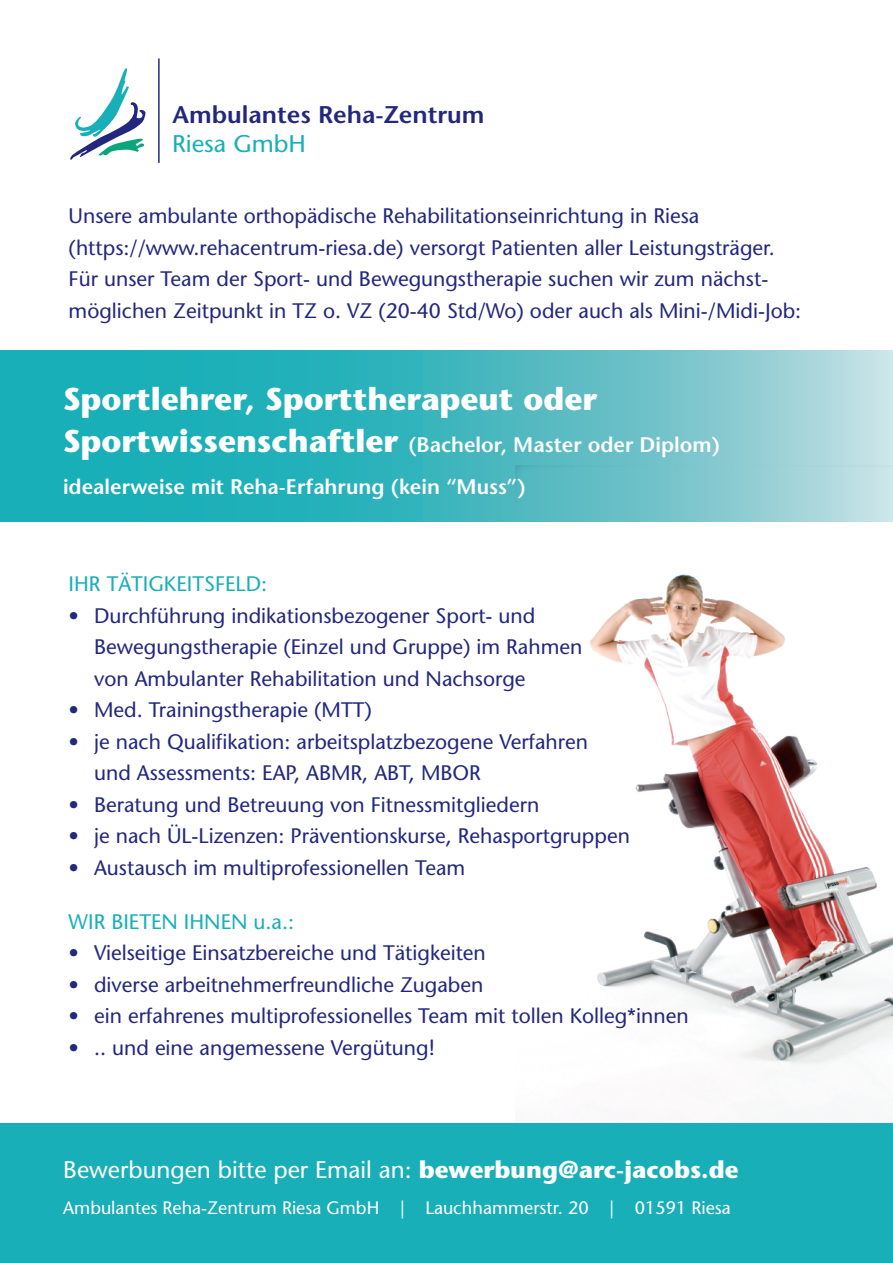
<style>
.page{position:relative;width:893px;height:1263px;background:#fff}
.page>*{position:absolute;margin:0;border:0;box-sizing:border-box;transform-origin:0 0}
.t1{font:700 31.5px "Stone Sans";color:#fff}
.t2{font:600 24.15px "Stone Sans";color:#23287d}
.t3{font:24.15px "Stone Sans";color:#19afb8}
.t4{font:24px "Stone Sans";color:#fff}
.t5{font:21px/31.5px "Stone Sans";color:#23287d}
.t6{font:600 21px/42px "Stone Sans";color:#fff}
.t7{font:21px "Stone Sans";color:#19afb8}
.t8{font:18px "Stone Sans";color:#fff}
.s1{font-weight:700;font-size:31.5px}
.s2{font-weight:700}
</style>
<div class="page">
<img style="left:590px;top:574px;width:303px;height:491px">
<svg style="left:0;top:350px;width:893px;height:172px;background:#4cbbc2"></svg>
<div style="left:0;top:1123px;width:893px;height:140px;background:#19afb8"></div>
<svg style="left:70px;top:68px;width:76px;height:92px"></svg>
<hr style="left:158px;top:59px;width:1px;height:104px;background:#23287d">
<p class="t2" style="left:173px;top:100px;width:314px">Ambulantes Reha-Zentrum</p>
<p class="t3" style="left:172px;top:129px;width:136px">Riesa GmbH</p>
<p class="t5" style="left:69px;top:200px;width:734px">Unsere ambulante orthopädische Rehabilitationseinrichtung in Riesa (https://www.rehacentrum-riesa.de) versorgt Patienten aller Leistungsträger.<br>Für unser Team der Sport- und Bewegungstherapie suchen wir zum nächst&shy;möglichen Zeitpunkt in TZ o. VZ (20-40 Std/Wo) oder auch als Mini-/Midi-Job:</p>
<h1 class="t1" style="left:63px;top:380px;width:535px">Sportlehrer, Sporttherapeut oder</h1>
<p class="t6" style="left:63px;top:424px;width:659px"><span class="s1">Sportwissenschaftler</span> (Bachelor, Master oder Diplom) idealerweise mit Reha-Erfahrung (kein “Muss”)</p>
<p class="t7" style="left:69px;top:571px;width:200px">IHR TÄTIGKEITSFELD:</p>
<p class="t5" style="left:94px;top:600px;width:490px;text-indent:-25px">• Durchführung indikationsbezogener Sport- und<br>Bewegungstherapie (Einzel und Gruppe) im Rahmen von Ambulanter Rehabilitation und Nachsorge</p>
<p class="t5" style="left:69px;top:694px;width:305px">• Med. Trainingstherapie (MTT)</p>
<p class="t5" style="left:94px;top:726px;width:495px;text-indent:-25px">• je nach Qualifikation: arbeitsplatzbezogene Verfahren und Assessments: EAP, ABMR, ABT, MBOR</p>
<p class="t5" style="left:69px;top:789px;width:472px">• Beratung und Betreuung von Fitnessmitgliedern</p>
<p class="t5" style="left:69px;top:820px;width:563px">• je nach ÜL-Lizenzen: Präventionskurse, Rehasportgruppen</p>
<p class="t5" style="left:69px;top:852px;width:398px">• Austausch im multiprofessionellen Team</p>
<p class="t7" style="left:69px;top:909px;width:227px">WIR BIETEN IHNEN u.a.:</p>
<p class="t5" style="left:69px;top:937px;width:419px">• Vielseitige Einsatzbereiche und Tätigkeiten</p>
<p class="t5" style="left:69px;top:969px;width:416px">• diverse arbeitnehmerfreundliche Zugaben</p>
<p class="t5" style="left:69px;top:1000px;width:622px">• ein erfahrenes multiprofessionelles Team mit tollen Kolleg*innen</p>
<p class="t5" style="left:69px;top:1032px;width:368px">• .. und eine angemessene Vergütung!</p>
<p class="t4" style="left:63px;top:1155px;width:677px">Bewerbungen bitte per Email an: <span class="s2">bewerbung@arc-jacobs.de</span></p>
<p class="t8" style="left:63px;top:1197px;width:669px">Ambulantes Reha-Zentrum Riesa GmbH | Lauchhammerstr. 20 | 01591 Riesa</p>
</div>
